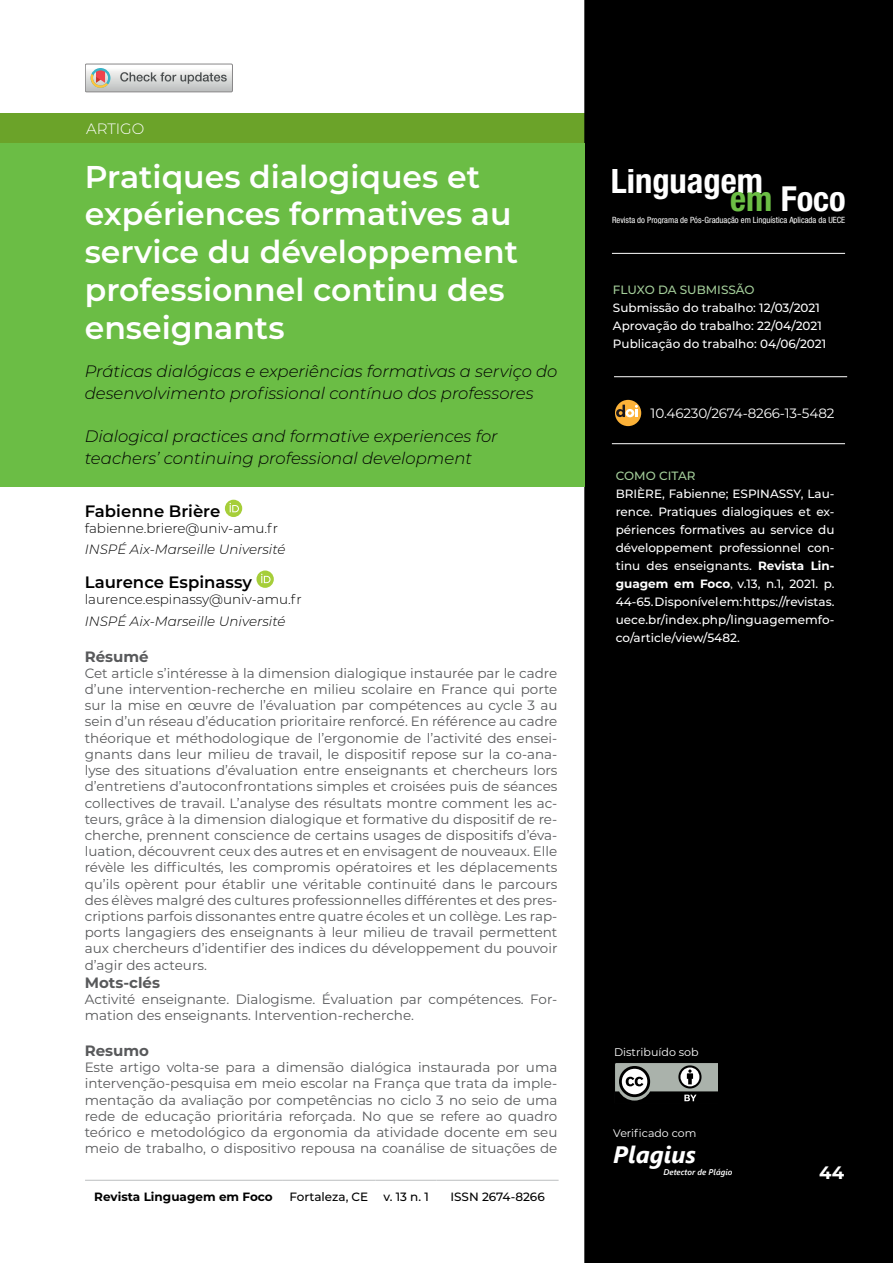
<style>
.page{position:relative;width:893px;height:1263px;background:#fff}
.page>*{position:absolute;margin:0;border:0;box-sizing:border-box;transform-origin:0 0}
.t1{font:700 condensed 34.5px "Helvetica Neue LT Std";color:#fff}
.t2{font:600 31.5px/37.8px "Montserrat";color:#fff}
.t3{font:italic 700 23.7px "Segoe UI";color:#fff}
.t4{font:700 18px "Montserrat";color:#fff}
.t5{font:italic 300 16.5px/21.6px "Montserrat";color:#000}
.t6{font:600 16.5px "Montserrat";color:#000}
.t7{font:700 15px "Montserrat";color:#58595b}
.t8{font:300 15px "Montserrat";color:#fff}
.t9{font:13.5px/16.2px "Montserrat";color:#58595b;text-align:justify}
.t10{font:300 13.5px "Montserrat";color:#000}
.t11{font:italic 300 13.5px "Montserrat";color:#000}
.t12{font:13.5px "Montserrat";letter-spacing:-.01em;color:#fff}
.t13{font:500 12px/18px "Montserrat";color:#fff}
.t14{font:500 12px "Montserrat";color:#000}
.t15{font:500 12px "Montserrat";color:#a4ce9a}
.t16{font:700 12px "Montserrat";color:#000}
.t17{font:11.1px "Montserrat";color:#fff}
.t18{font:10.95px "Montserrat";color:#fff}
.t19{font:condensed 8.7px "Helvetica Neue LT Std";color:#fff}
.t20{font:italic 600 8.25px "Segoe UI";color:#fff}
.s1{color:#6cbe45}
.s2{font-weight:700}
.s3{font-family:"Minion Pro";font-weight:400}
</style>
<div class="page">
<div style="left:0;top:113px;width:584px;height:30px;background:#6ba329"></div>
<div style="left:585px;top:1px;width:307px;height:1261px;background:#000"></div>
<div style="left:584px;top:0;width:309px;height:1263px;border:2px solid #000"></div>
<hr style="left:612px;top:253px;width:233px;height:1px;background:#fff">
<svg style="left:615px;top:1063px;width:103px;height:39px"></svg>
<hr style="left:85px;top:1180px;width:197px;height:1px;background:#bcbec0">
<hr style="left:282px;top:1180px;width:94px;height:1px;background:#bcbec0">
<hr style="left:376px;top:1180px;width:61px;height:1px;background:#bcbec0">
<hr style="left:437px;top:1180px;width:122px;height:1px;background:#bcbec0">
<svg style="left:85px;top:64px;width:147px;height:28px"></svg>
<div style="left:0;top:143px;width:584px;height:344px;background:#6bbd45"></div>
<svg style="left:225px;top:500px;width:17px;height:17px"></svg>
<svg style="left:230px;top:503px;width:9px;height:9px"></svg>
<svg style="left:256px;top:570px;width:18px;height:18px"></svg>
<svg style="left:261px;top:574px;width:10px;height:9px"></svg>
<hr style="left:614px;top:376px;width:233px;height:1px;background:#fff">
<hr style="left:612px;top:443px;width:233px;height:1px;background:#fff">
<div style="left:615px;top:400px;width:26px;height:26px;background:#fcb238;border-radius:50%"></div>
<svg style="left:616px;top:405px;width:22px;height:12px"></svg>
<p class="t8" style="left:86px;top:118px;width:60px">ARTIGO</p>
<h2 class="t2" style="left:85px;top:156px;width:435px">Pratiques dialogiques et expériences formatives au service du développement professionnel continu des enseignants</h2>
<p class="t5" style="left:85px;top:360px;width:474px">Práticas dialógicas e experiências formativas a serviço do desenvolvimento profissional contínuo dos professores</p>
<p class="t5" style="left:85px;top:425px;width:415px">Dialogical practices and formative experiences for teachers’ continuing professional development</p>
<p class="t6" style="left:85px;top:499px;width:137px">Fabienne Brière</p>
<p class="t10" style="left:85px;top:519px;width:195px">fabienne.briere@univ-amu.fr</p>
<p class="t11" style="left:85px;top:540px;width:202px">INSPÉ Aix-Marseille Université</p>
<p class="t6" style="left:85px;top:570px;width:169px">Laurence Espinassy</p>
<p class="t10" style="left:85px;top:590px;width:218px">laurence.espinassy@univ-amu.fr</p>
<p class="t11" style="left:85px;top:612px;width:202px">INSPÉ Aix-Marseille Université</p>
<p class="t7" style="left:85px;top:645px;width:66px">Résumé</p>
<p class="t9" style="left:85px;top:664px;width:474px">Cet article s’intéresse à la dimension dialogique instaurée par le cadre d’une intervention-recherche en milieu scolaire en France qui porte sur la mise en œuvre de l’évaluation par compétences au cycle 3 au sein d’un réseau d’éducation prioritaire renforcé. En référence au cadre théorique et méthodologique de l’ergonomie de l’activité des ensei&shy;gnants dans leur milieu de travail, le dispositif repose sur la co-ana&shy;lyse des situations d’évaluation entre enseignants et chercheurs lors d’entretiens d’autoconfrontations simples et croisées puis de séances collectives de travail. L’analyse des résultats montre comment les ac&shy;teurs, grâce à la dimension dialogique et formative du dispositif de re&shy;cherche, prennent conscience de certains usages de dispositifs d’éva&shy;luation, découvrent ceux des autres et en envisagent de nouveaux. Elle révèle les difficultés, les compromis opératoires et les déplacements qu’ils opèrent pour établir une véritable continuité dans le parcours des élèves malgré des cultures professionnelles différentes et des pres&shy;criptions parfois dissonantes entre quatre écoles et un collège. Les rap&shy;ports langagiers des enseignants à leur milieu de travail permettent aux chercheurs d’identifier des indices du développement du pouvoir d’agir des acteurs.</p>
<p class="t7" style="left:85px;top:971px;width:77px">Mots-clés</p>
<p class="t9" style="left:85px;top:990px;width:474px">Activité enseignante. Dialogisme. Évaluation par compétences. For&shy;mation des enseignants. Intervention-recherche.</p>
<p class="t7" style="left:85px;top:1040px;width:66px">Resumo</p>
<p class="t9" style="left:85px;top:1059px;width:474px">Este artigo volta-se para a dimensão dialógica instaurada por uma intervenção-pesquisa em meio escolar na França que trata da imple&shy;mentação da avaliação por competências no ciclo 3 no seio de uma rede de educação prioritária reforçada. No que se refere ao quadro teórico e metodológico da ergonomia da atividade docente em seu meio de trabalho, o dispositivo repousa na coanálise de situações de</p>
<p class="t16" style="left:94px;top:1188px;width:180px">Revista Linguagem em Foco</p>
<p class="t14" style="left:289px;top:1188px;width:81px">Fortaleza, CE</p>
<p class="t14" style="left:383px;top:1188px;width:47px">v. 13 n. 1</p>
<p class="t14" style="left:450px;top:1188px;width:96px">ISSN 2674-8266</p>
<h1 class="t1" style="left:611px;top:160px;width:154px">Linguagem</h1>
<h1 class="t1" style="left:730px;top:178px;width:117px"><span class="s1">em</span> Foco</h1>
<p class="t19" style="left:612px;top:215px;width:235px">Revista do Programa de Pós-Graduação em Linguística Aplicada da UECE</p>
<p class="t15" style="left:613px;top:281px;width:143px">FLUXO DA SUBMISSÃO</p>
<p class="t13" style="left:613px;top:298px;width:215px">Submissão do trabalho: 12/03/2021<br>Aprovação do trabalho: 22/04/2021<br>Publicação do trabalho: 04/06/2021</p>
<p class="t12" style="left:651px;top:404px;width:185px">10.46230/2674-8266-13-5482</p>
<p class="t15" style="left:616px;top:468px;width:81px">COMO CITAR</p>
<p class="t13" style="left:616px;top:485px;width:220px;text-align:justify">BRIÈRE, Fabienne; ESPINASSY, Lau&shy;rence. Pratiques dialogiques et ex&shy;périences formatives au service du développement professionnel con&shy;tinu des enseignants. <span class="s2">Revista Lin&shy;guagem em Foco</span><span class="s3">,</span> v.13, n.1, 2021. p.<br>44-65. Disponível em: https://revistas. uece.br/index.php/linguagememfo&shy;co/article/view/5482.</p>
<p class="t17" style="left:614px;top:1045px;width:86px">Distribuído sob</p>
<p class="t18" style="left:613px;top:1126px;width:85px">Verificado com</p>
<h3 class="t3" style="left:613px;top:1133px;width:84px">Plagius</h3>
<p class="t20" style="left:663px;top:1164px;width:70px">Detector de Plágio</p>
<h3 class="t4" style="left:819px;top:1159px;width:26px">44</h3>
</div>
